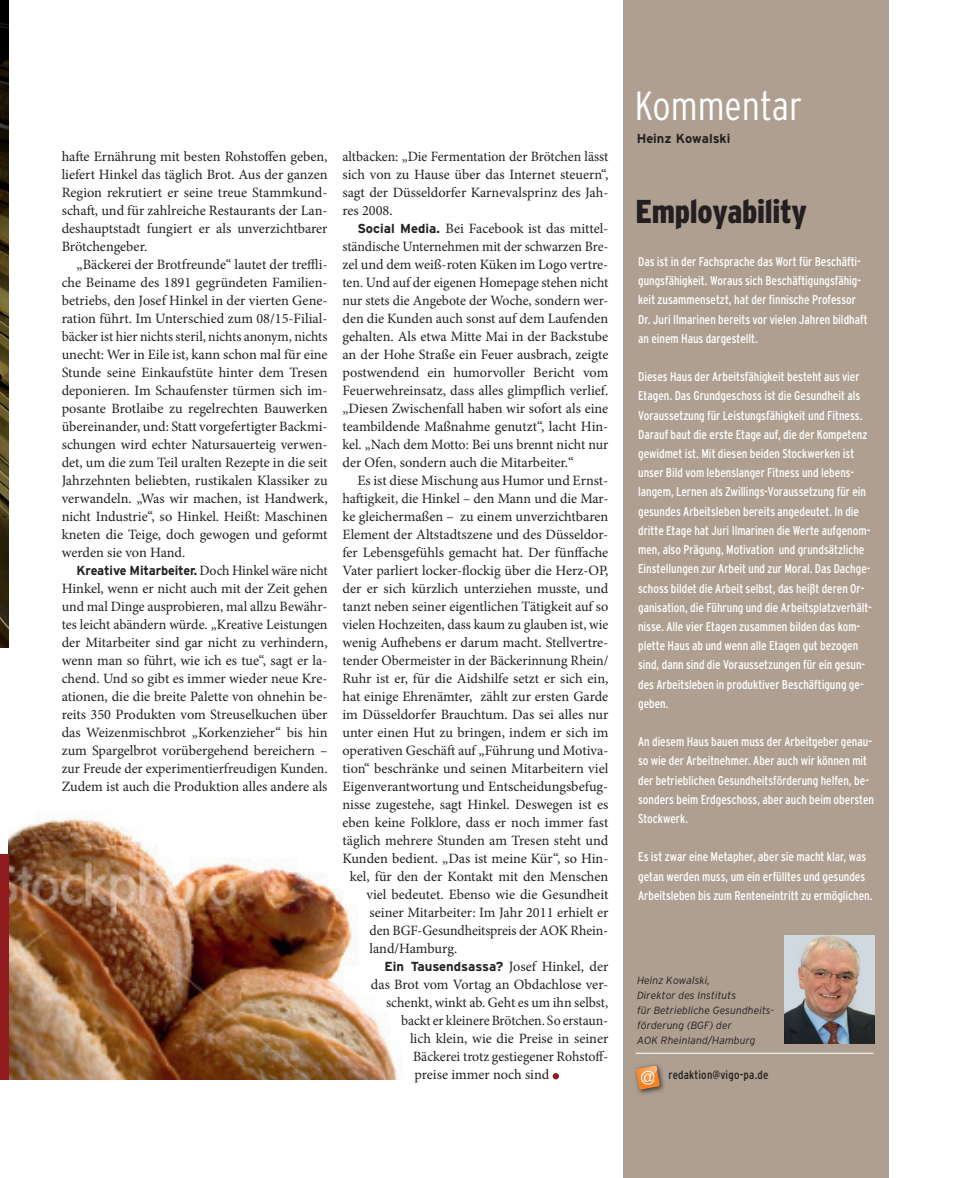
<style>
.page{position:relative;width:953px;height:1178px;background:#fff}
.page>*{position:absolute;margin:0;border:0;box-sizing:border-box;transform-origin:0 0}
.t1{font:300 condensed 40.5px "Interstate";color:#fff}
.t2{font:900 condensed 33px "Interstate";letter-spacing:-.01em;color:#231f20}
.t3{font:14.25px/18px "Minion Pro";color:#231f20;text-align:justify}
.t4{font:700 13.05px "Interstate";letter-spacing:-.005em;color:#231f20}
.t5{font:condensed 12.75px/19.2px "Interstate";color:#fff}
.t6{font:condensed 12px "Interstate";letter-spacing:.015em;color:#231f20}
.t7{font:italic 300 10.5px/15px "Interstate";color:#231f20}
.s1{font-family:"Minion Pro";font-weight:400;font-size:14.25px}
.s2{font-family:"Interstate";font-weight:700;font-size:13.05px}
</style>
<div class="page">
<img style="left:9px;top:815px;width:390px;height:264px">
<div style="left:0;top:853px;width:9px;height:226px;background:#911c1f"></div>
<img style="left:0;top:1px;width:9px;height:646px">
<div style="left:552px;top:1073px;width:7px;height:6px;background:#911c1f;border-radius:50%"></div>
<div style="left:623px;top:0;width:266px;height:1178px;background:#ae9f91"></div>
<hr style="left:635px;top:1053px;width:238px;height:1px;background:#fff">
<img style="left:638px;top:1064px;width:26px;height:30px">
<svg style="left:635px;top:1066px;width:25px;height:24px"></svg>
<img style="left:784px;top:935px;width:90px;height:108px">
<p class="t3" style="left:62px;top:148px;width:267px">hafte Ernährung mit besten Rohstoffen geben, liefert Hinkel das täglich Brot. Aus der ganzen Region rekrutiert er seine treue Stammkund&shy;schaft, und für zahlreiche Restaurants der Lan&shy;deshauptstadt fungiert er als unverzichtbarer Brötchengeber.</p>
<p class="t3" style="left:62px;top:256px;width:267px;text-indent:15px">„Bäckerei der Brotfreunde“ lautet der treffli&shy;che Beiname des 1891 gegründeten Familien&shy;betriebs, den Josef Hinkel in der vierten Gene&shy;ration führt. Im Unterschied zum 08/15-Filial&shy;bäcker ist hier nichts steril, nichts anonym, nichts unecht: Wer in Eile ist, kann schon mal für eine Stunde seine Einkaufstüte hinter dem Tresen deponieren. Im Schaufenster türmen sich im&shy;posante Brotlaibe zu regelrechten Bauwerken übereinander, und: Statt vorgefertigter Backmi&shy;schungen wird echter Natursauerteig verwen&shy;det, um die zum Teil uralten Rezepte in die seit Jahrzehnten beliebten, rustikalen Klassiker zu verwandeln. „Was wir machen, ist Handwerk, nicht Industrie“, so Hinkel. Heißt: Maschinen kneten die Teige, doch gewogen und geformt werden sie von Hand.</p>
<p class="t4" style="left:77px;top:563px;width:252px">Kreative Mitarbeiter. <span class="s1">Doch Hinkel wäre nicht</span></p>
<p class="t3" style="left:62px;top:580px;width:267px">Hinkel, wenn er nicht auch mit der Zeit gehen und mal Dinge ausprobieren, mal allzu Bewähr&shy;tes leicht abändern würde. „Kreative Leistungen der Mitarbeiter sind gar nicht zu verhindern, wenn man so führt, wie ich es tue“, sagt er la&shy;chend. Und so gibt es immer wieder neue Kre&shy;ationen, die die breite Palette von ohnehin be&shy;reits 350 Produkten vom Streuselkuchen über das Weizenmischbrot „Korkenzieher“ bis hin zum Spargelbrot vorübergehend bereichern – zur Freude der experimentierfreudigen Kunden.<br>Zudem ist auch die Produktion alles andere als</p>
<p class="t3" style="left:342px;top:148px;width:267px">altbacken: „Die Fermentation der Brötchen lässt sich von zu Hause über das Internet steuern“, sagt der Düsseldorfer Karnevalsprinz des Jah&shy;res 2008.</p>
<p class="t3" style="left:342px;top:220px;width:267px;text-indent:15px"><span class="s2">Social Media.</span> Bei Facebook ist das mittel&shy;ständische Unternehmen mit der schwarzen Bre&shy;zel und dem weiß-roten Küken im Logo vertre&shy;ten. Und auf der eigenen Homepage stehen nicht nur stets die Angebote der Woche, sondern wer&shy;den die Kunden auch sonst auf dem Laufenden gehalten. Als etwa Mitte Mai in der Backstube an der Hohe Straße ein Feuer ausbrach, zeigte postwendend ein humorvoller Bericht vom Feuerwehreinsatz, dass alles glimpflich verlief. „Diesen Zwischenfall haben wir sofort als eine teambildende Maßnahme genutzt“, lacht Hin&shy;kel. „Nach dem Motto: Bei uns brennt nicht nur der Ofen, sondern auch die Mitarbeiter.“</p>
<p class="t3" style="left:357px;top:472px;width:252px">Es ist diese Mischung aus Humor und Ernst-</p>
<p class="t3" style="left:342px;top:490px;width:267px">haftigkeit, die Hinkel – den Mann und die Mar-</p>
<p class="t3" style="left:342px;top:508px;width:267px">ke gleichermaßen – zu einem unverzichtbaren</p>
<p class="t3" style="left:342px;top:526px;width:267px">Element der Altstadtszene und des Düsseldor-</p>
<p class="t3" style="left:342px;top:544px;width:267px">fer Lebensgefühls gemacht hat. Der fünffache</p>
<p class="t3" style="left:342px;top:562px;width:267px">Vater parliert locker-flockig über die Herz-OP,</p>
<p class="t3" style="left:342px;top:580px;width:267px">der er sich kürzlich unterziehen musste, und</p>
<p class="t3" style="left:342px;top:598px;width:267px">tanzt neben seiner eigentlichen Tätigkeit auf so</p>
<p class="t3" style="left:342px;top:616px;width:267px">vielen Hochzeiten, dass kaum zu glauben ist, wie</p>
<p class="t3" style="left:342px;top:634px;width:267px">wenig Aufhebens er darum macht. Stellvertre-</p>
<p class="t3" style="left:342px;top:652px;width:267px">tender Obermeister in der Bäckerinnung Rhein/</p>
<p class="t3" style="left:342px;top:670px;width:267px">Ruhr ist er, für die Aidshilfe setzt er sich ein,</p>
<p class="t3" style="left:342px;top:688px;width:267px">hat einige Ehrenämter, zählt zur ersten Garde</p>
<p class="t3" style="left:342px;top:706px;width:267px">im Düsseldorfer Brauchtum. Das sei alles nur</p>
<p class="t3" style="left:342px;top:724px;width:267px">unter einen Hut zu bringen, indem er sich im</p>
<p class="t3" style="left:342px;top:742px;width:267px">operativen Geschäft auf „Führung und Motiva-</p>
<p class="t3" style="left:342px;top:760px;width:267px">tion“ beschränke und seinen Mitarbeitern viel</p>
<p class="t3" style="left:342px;top:778px;width:267px">Eigenverantwortung und Entscheidungsbefug-</p>
<p class="t3" style="left:342px;top:796px;width:267px">nisse zugestehe, sagt Hinkel. Deswegen ist es</p>
<p class="t3" style="left:342px;top:814px;width:267px">eben keine Folklore, dass er noch immer fast</p>
<p class="t3" style="left:342px;top:832px;width:267px">täglich mehrere Stunden am Tresen steht und</p>
<p class="t3" style="left:342px;top:850px;width:267px">Kunden bedient. „Das ist meine Kür“, so Hin-</p>
<p class="t3" style="left:350px;top:868px;width:260px">kel, für den der Kontakt mit den Menschen</p>
<p class="t3" style="left:366px;top:886px;width:243px">viel bedeutet. Ebenso wie die Gesundheit</p>
<p class="t3" style="left:369px;top:904px;width:240px">seiner Mit arbeiter: Im Jahr 2011 erhielt er</p>
<p class="t3" style="left:369px;top:922px;width:240px">den BGF-Ge sundheitspreis der AOK Rhein-</p>
<p class="t3" style="left:369px;top:940px;width:89px">land/Hamburg.</p>
<p class="t4" style="left:384px;top:959px;width:225px">Ein Tausendsassa? <span class="s1">Josef Hinkel, der</span></p>
<p class="t3" style="left:371px;top:976px;width:239px">das Brot vom Vortag an Obdachlose ver-</p>
<p class="t3" style="left:386px;top:994px;width:224px">schenkt, winkt ab. Geht es um ihn selbst,</p>
<p class="t3" style="left:401px;top:1012px;width:209px">backt er kleinere Brötchen. So erstaun-</p>
<p class="t3" style="left:410px;top:1030px;width:200px">lich klein, wie die Preise in seiner</p>
<p class="t3" style="left:413px;top:1048px;width:197px">Bäckerei trotz gestiegener Rohstoff-</p>
<p class="t3" style="left:414px;top:1066px;width:136px">preise immer noch sind</p>
<h1 class="t1" style="left:635px;top:82px;width:168px">Kommentar</h1>
<p class="t4" style="left:636px;top:131px;width:95px">Heinz Kowalski</p>
<h2 class="t2" style="left:635px;top:191px;width:173px">Employability</h2>
<p class="t5" style="left:638px;top:252px;width:231px">Das ist in der Fachsprache das Wort für Beschäfti&shy;gungsfähigkeit. Woraus sich Beschäftigungsfähig&shy;keit zusammensetzt, hat der finnische Professor Dr. Juri Ilmarinen bereits vor vielen Jahren bildhaft an einem Haus dargestellt.</p>
<p class="t5" style="left:638px;top:367px;width:235px">Dieses Haus der Arbeitsfähigkeit besteht aus vier Etagen. Das Grundgeschoss ist die Gesundheit als Voraussetzung für Leistungsfähigkeit und Fitness.<br>Darauf baut die erste Etage auf, die der Kompetenz gewidmet ist. Mit diesen beiden Stockwerken ist unser Bild vom lebenslanger Fitness und lebens&shy;langem, Lernen als Zwillings-Voraussetzung für ein gesundes Arbeitsleben bereits angedeutet. In die dritte Etage hat Juri Ilmarinen die Werte aufgenom&shy;men, also Prägung, Motivation und grundsätzliche Einstellungen zur Arbeit und zur Moral. Das Dachge&shy;schoss bildet die Arbeit selbst, das heißt deren Or&shy;ganisation, die Führung und die Arbeitsplatzverhält&shy;nisse. Alle vier Etagen zusammen bilden das kom&shy;plette Haus ab und wenn alle Etagen gut bezogen sind, dann sind die Voraussetzungen für ein gesun&shy;des Arbeitsleben in produktiver Beschäftigung ge&shy;geben.</p>
<p class="t5" style="left:638px;top:732px;width:237px">An diesem Haus bauen muss der Arbeitgeber genau&shy;so wie der Arbeitnehmer. Aber auch wir können mit der betrieblichen Gesundheitsförderung helfen, be&shy;sonders beim Erdgeschoss, aber auch beim obersten Stockwerk.</p>
<p class="t5" style="left:638px;top:847px;width:236px">Es ist zwar eine Metapher, aber sie macht klar, was getan werden muss, um ein erfülltes und gesundes<br>Arbeitsleben bis zum Renteneintritt zu ermöglichen.</p>
<p class="t7" style="left:637px;top:972px;width:138px">Heinz Kowalski,<br>Direktor des Instituts<br>für Betriebliche Gesundheits - förderung (BGF) der<br>AOK Rheinland/Hamburg</p>
<p class="t6" style="left:668px;top:1068px;width:101px">redaktion@vigo-pa.de</p>
</div>
